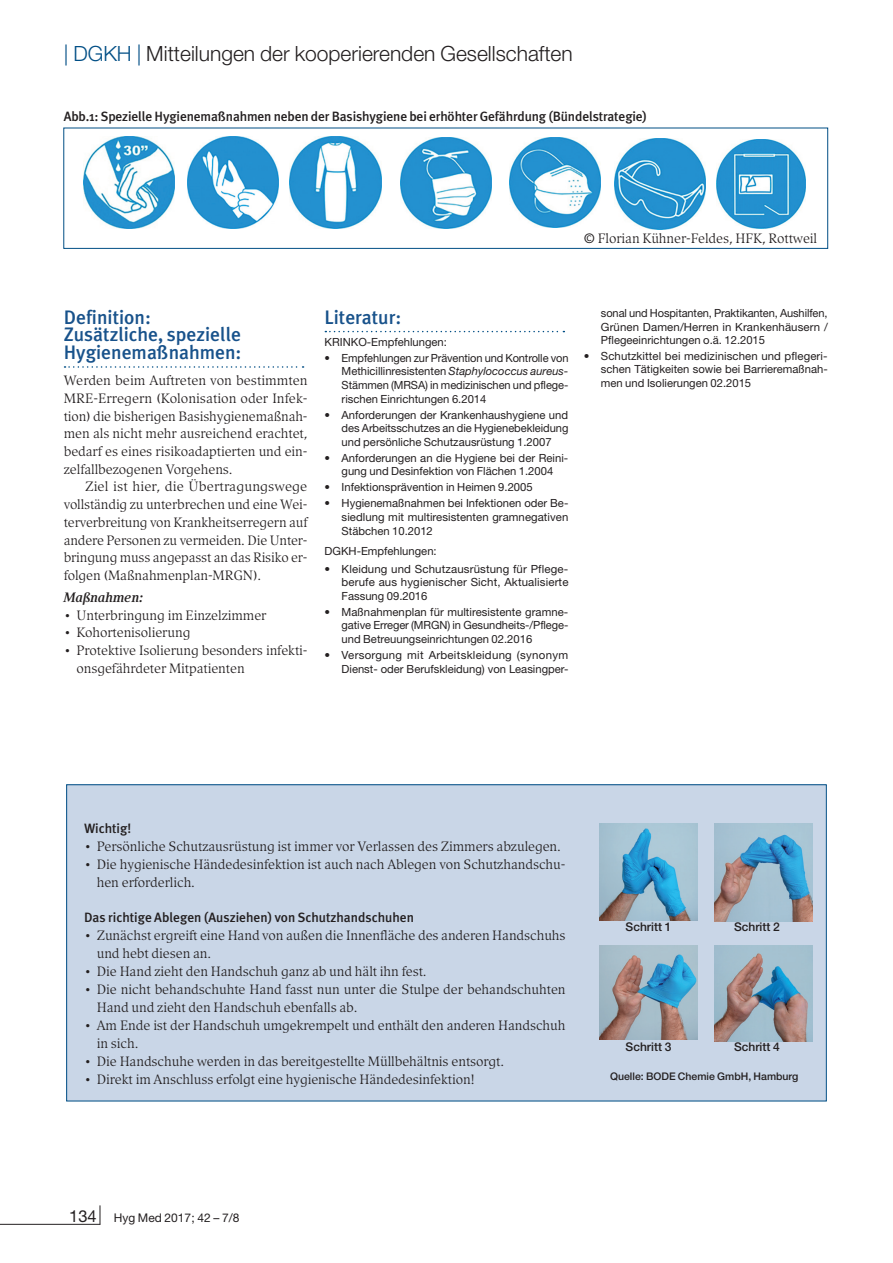
<style>
.page{position:relative;width:893px;height:1263px;background:#fff}
.page>*{position:absolute;margin:0;border:0;box-sizing:border-box;transform-origin:0 0}
.t1{font:300 21px "Helvetica Neue";color:#231f20}
.t2{font:500 19.5px/17.7px "Meta Plus";color:#18528b}
.t3{font:16.5px "Helvetica Neue";color:#231f20}
.t4{font:13.5px/17.7px "Compatil Exquisit";letter-spacing:-.01em;color:#231f20}
.t5{font:500 13.5px "Meta Plus";letter-spacing:-.01em;color:#231f20}
.t6{font:italic 700 13.5px "Compatil Text LT Pro";letter-spacing:-.01em;color:#231f20}
.t7{font:500 12px "Helvetica Neue";color:#231f20}
.t8{font:12px "Helvetica Neue";color:#231f20}
.t9{font:11.25px/13.6px "Helvetica Neue";color:#231f20;text-align:justify}
.t10{font:500 10.5px "Helvetica Neue";color:#231f20}
.s1{color:#004e85}
.s2{font-style:italic}
</style>
<div class="page">
<hr style="left:0;top:1224px;width:100px;height:1px;background:#231f20">
<svg style="left:100px;top:1205px;width:1px;height:20px"></svg>
<svg style="left:65px;top:366px;width:239px;height:2px"></svg>
<img style="left:400px;top:137px;width:92px;height:91px">
<img style="left:510px;top:137px;width:90px;height:91px">
<img style="left:614px;top:138px;width:92px;height:91px">
<img style="left:290px;top:137px;width:91px;height:91px">
<img style="left:187px;top:137px;width:92px;height:91px">
<img style="left:716px;top:139px;width:89px;height:89px">
<img style="left:83px;top:137px;width:91px;height:91px">
<svg style="left:325px;top:331px;width:239px;height:1px"></svg>
<div style="left:67px;top:785px;width:759px;height:316px;background:#c9d6e7"></div>
<img style="left:600px;top:823px;width:97px;height:98px">
<div style="left:63px;top:128px;width:765px;height:121px;border:1px solid #004e85"></div>
<img style="left:714px;top:824px;width:98px;height:97px">
<img style="left:600px;top:945px;width:97px;height:94px">
<img style="left:714px;top:945px;width:98px;height:96px">
<h1 class="t1" style="left:64px;top:41px;width:510px"><span class="s1">| DGKH |</span> Mitteilungen der kooperierenden Gesellschaften</h1>
<p class="t5" style="left:64px;top:109px;width:585px">Abb.1: Spezielle Hygienemaßnahmen neben der Basishygiene bei erhöhter Gefährdung (Bündelstrategie)</p>
<p class="t4" style="left:584px;top:230px;width:235px">© Florian Kühner-Feldes, HFK, Rottweil</p>
<h2 class="t2" style="left:64px;top:308px;width:179px">Definition:<br>Zusätzliche, spezielle<br>Hygienemaßnahmen:</h2>
<p class="t4" style="left:64px;top:372px;width:245px;text-align:justify">Werden beim Auftreten von bestimmten MRE-Erregern (Kolonisation oder Infek&shy;tion) die bisherigen Basishygienemaßnah&shy;men als nicht mehr ausreichend erachtet, bedarf es eines risikoadaptierten und ein&shy;zelfallbezogenen Vorgehens.</p>
<p class="t4" style="left:64px;top:478px;width:245px;text-align:justify;text-indent:21px">Ziel ist hier, die Übertragungswege vollständig zu unterbrechen und eine Wei&shy;terverbreitung von Krankheitserregern auf andere Personen zu vermeiden. Die Unter&shy;bringung muss angepasst an das Risiko er&shy;folgen (Maßnahmenplan-MRGN).</p>
<p class="t6" style="left:64px;top:589px;width:81px">Maßnahmen:</p>
<p class="t4" style="left:64px;top:606px;width:204px">• Unterbringung im Einzelzimmer</p>
<p class="t4" style="left:64px;top:624px;width:128px">• Kohortenisolierung</p>
<p class="t4" style="left:77px;top:641px;width:233px;text-indent:-13px">• Protektive Isolierung besonders infekti&shy;onsgefährdeter Mitpatienten</p>
<h2 class="t2" style="left:325px;top:308px;width:78px">Literatur:</h2>
<p class="t9" style="left:325px;top:335px;width:124px">KRINKO-Empfehlungen:</p>
<p class="t9" style="left:342px;top:351px;width:228px;text-indent:-17px">• Empfehlungen zur Prävention und Kontrolle von Methicillinresistenten <span class="s2">Staphylococcus aureus</span>-Stämmen (MRSA) in medizinischen und pflege&shy;rischen Einrichtungen 6.2014</p>
<p class="t9" style="left:342px;top:408px;width:228px;text-indent:-17px">• Anforderungen der Krankenhaushygiene und des Arbeitsschutzes an die Hygienebekleidung und persönliche Schutzausrüstung 1.2007</p>
<p class="t9" style="left:325px;top:451px;width:245px;text-align:center">• Anforderungen an die Hygiene bei der Reini&shy;gung und Desinfektion von Flächen 1.2004</p>
<p class="t9" style="left:325px;top:480px;width:210px">• Infektionsprävention in Heimen 9.2005</p>
<p class="t9" style="left:342px;top:496px;width:228px;text-indent:-17px">• Hygienemaßnahmen bei Infektionen oder Be&shy;siedlung mit multiresistenten gramnegativen Stäbchen 10.2012</p>
<p class="t9" style="left:325px;top:544px;width:114px">DGKH-Empfehlungen:</p>
<p class="t9" style="left:342px;top:562px;width:228px;text-indent:-17px">• Kleidung und Schutzausrüstung für Pflege&shy;berufe aus hygienischer Sicht, Aktualisierte Fassung 09.2016</p>
<p class="t9" style="left:342px;top:605px;width:228px;text-indent:-17px">• Maßnahmenplan für multiresistente gramne&shy;gative Erreger (MRGN) in Gesundheits-/Pflege&shy;und Betreuungseinrichtungen 02.2016</p>
<p class="t9" style="left:325px;top:648px;width:245px;text-align:right">• Versorgung mit Arbeitskleidung (synonym<br>Dienst- oder Berufskleidung) von Leasingper-</p>
<p class="t9" style="left:601px;top:306px;width:228px">sonal und Hospitanten, Praktikanten, Aushilfen, Grünen Damen/Herren in Krankenhäusern / Pflegeeinrichtungen o.ä. 12.2015</p>
<p class="t9" style="left:601px;top:349px;width:228px;text-indent:-17px">• Schutzkittel bei medizinischen und pflegeri&shy;schen Tätigkeiten sowie bei Barrieremaßnah&shy;men und Isolierungen 02.2015</p>
<p class="t5" style="left:84px;top:820px;width:49px">Wichtig!</p>
<p class="t4" style="left:84px;top:837px;width:478px">• Persönliche Schutzausrüstung ist immer vor Verlassen des Zimmers abzulegen.</p>
<p class="t4" style="left:97px;top:855px;width:470px;text-indent:-13px">• Die hygienische Händedesinfektion ist auch nach Ablegen von Schutzhandschu&shy;hen erforderlich.</p>
<p class="t5" style="left:84px;top:909px;width:331px">Das richtige Ablegen (Ausziehen) von Schutzhandschuhen</p>
<p class="t4" style="left:97px;top:926px;width:470px;text-indent:-13px">• Zunächst ergreift eine Hand von außen die Innenfläche des anderen Handschuhs und hebt diesen an.</p>
<p class="t4" style="left:84px;top:962px;width:344px">• Die Hand zieht den Handschuh ganz ab und hält ihn fest.</p>
<p class="t4" style="left:97px;top:980px;width:470px;text-indent:-13px">• Die nicht behandschuhte Hand fasst nun unter die Stulpe der behandschuhten<br>Hand und zieht den Handschuh ebenfalls ab.</p>
<p class="t4" style="left:97px;top:1016px;width:470px;text-indent:-13px">• Am Ende ist der Handschuh umgekrempelt und enthält den anderen Handschuh in sich.</p>
<p class="t4" style="left:84px;top:1052px;width:422px">• Die Handschuhe werden in das bereitgestellte Müllbehältnis entsorgt.</p>
<p class="t4" style="left:84px;top:1070px;width:393px">• Direkt im Anschluss erfolgt eine hygienische Händedesinfektion!</p>
<p class="t10" style="left:610px;top:1070px;width:190px">Quelle: BODE Chemie GmbH, Hamburg</p>
<p class="t7" style="left:626px;top:919px;width:47px">Schritt 1</p>
<p class="t7" style="left:734px;top:919px;width:47px">Schritt 2</p>
<p class="t7" style="left:626px;top:1039px;width:47px">Schritt 3</p>
<p class="t7" style="left:734px;top:1039px;width:47px">Schritt 4</p>
<p class="t3" style="left:69px;top:1206px;width:29px">134</p>
<p class="t8" style="left:114px;top:1210px;width:127px">Hyg Med 2017; 42 – 7/8</p>
</div>
